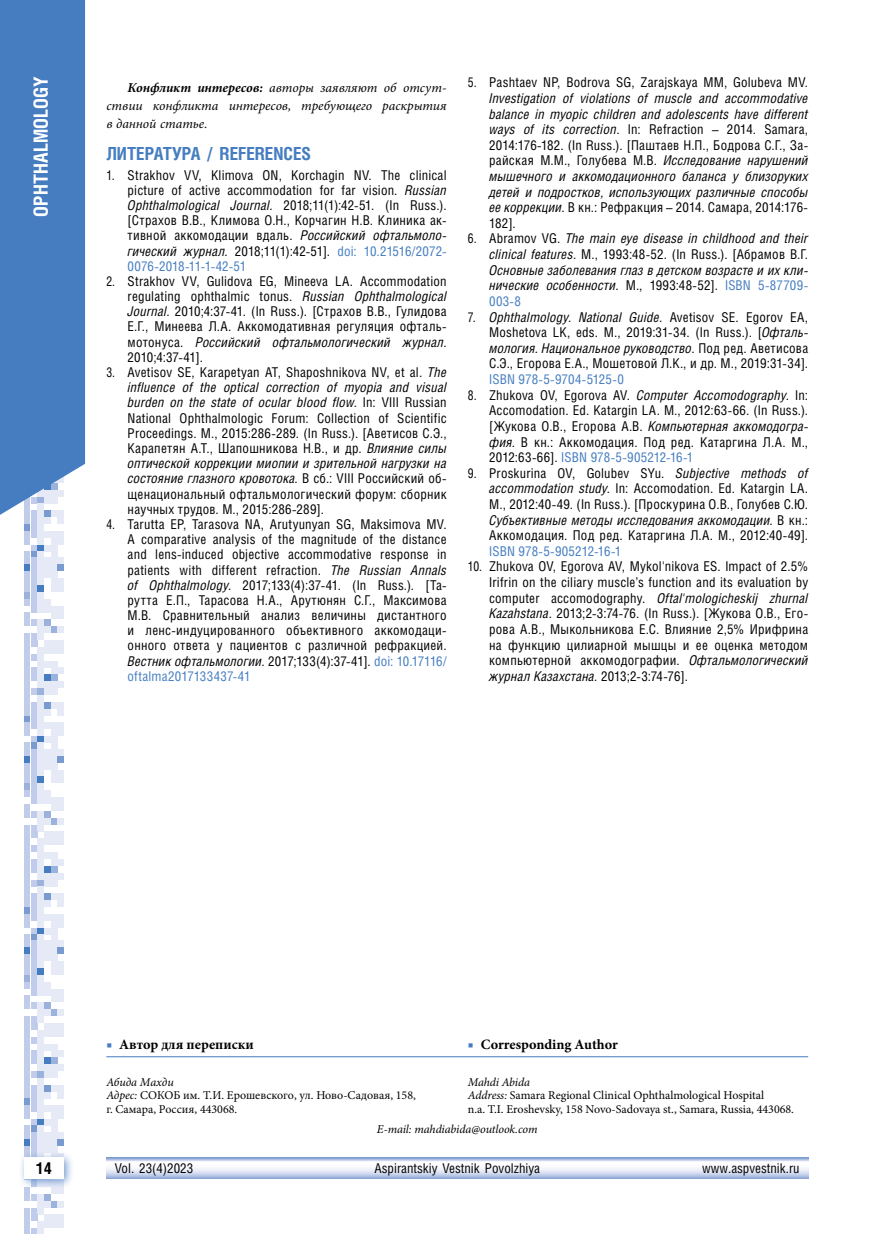
<style>
.page{position:relative;width:872px;height:1234px;background:#fff}
.page>*{position:absolute;margin:0;border:0;box-sizing:border-box;transform-origin:0 0}
.t1{font:700 19.5px "Helios Cond C";color:#fff}
.t2{font:700 18px "Helios Cond C";color:#457dc0}
.t3{font:700 16.5px "Helios Cond C";color:#000}
.t4{font:700 14.25px "Minion Pro";color:#000}
.t5{font:13.5px/15.1px "Helios Cond C";letter-spacing:.015em;color:#000;text-align:justify;scale:.9 1}
.t6{font:italic 13.5px/15.6px "Helios Cond C";letter-spacing:.01em;color:#000;text-align:justify}
.t7{font:italic 13.5px/18.1px "Minion Pro";color:#000;text-align:justify}
.t8{font:13.5px "Helios Cond C";letter-spacing:.015em;color:#000}
.t9{font:13.5px "Helios Cond C";letter-spacing:.01em;color:#457dc0}
.t10{font:12px/13.5px "Minion Pro";color:#000}
.t11{font:italic 12px "Minion Pro";letter-spacing:-.01em;color:#000}
.s1{font-weight:700}
.s2{font-style:italic}
.s3{color:#457dc0}
.s4{font-style:normal}
.s5{font-style:normal;color:#457dc0}
.s6{font-weight:400;color:#457dc0}
</style>
<div class="page">
<svg style="left:24px;top:514px;width:40px;height:50px"></svg>
<div style="left:24px;top:564px;width:6px;height:7px;background:#457dc0"></div>
<div style="left:31px;top:564px;width:6px;height:7px;background:#c0cce9"></div>
<div style="left:38px;top:564px;width:6px;height:7px;background:#e6eaf6"></div>
<div style="left:44px;top:564px;width:6px;height:7px;background:#e6eaf6"></div>
<div style="left:51px;top:564px;width:6px;height:7px;background:#e6eaf6"></div>
<div style="left:58px;top:564px;width:6px;height:7px;background:#799bd0"></div>
<svg style="left:24px;top:571px;width:40px;height:144px"></svg>
<div style="left:24px;top:715px;width:6px;height:7px;background:#799bd0"></div>
<div style="left:31px;top:715px;width:6px;height:7px;background:#c0cce9"></div>
<div style="left:38px;top:715px;width:6px;height:7px;background:#e6eaf6"></div>
<svg style="left:24px;top:722px;width:40px;height:47px"></svg>
<div style="left:24px;top:769px;width:6px;height:7px;background:#c0cce9"></div>
<div style="left:31px;top:769px;width:6px;height:7px;background:#c0cce9"></div>
<div style="left:38px;top:769px;width:6px;height:7px;background:#e6eaf6"></div>
<div style="left:51px;top:769px;width:6px;height:7px;background:#e6eaf6"></div>
<div style="left:58px;top:769px;width:6px;height:7px;background:#e6eaf6"></div>
<svg style="left:24px;top:776px;width:40px;height:253px"></svg>
<div style="left:24px;top:1029px;width:6px;height:7px;background:#c0cce9"></div>
<div style="left:38px;top:1029px;width:6px;height:7px;background:#e6eaf6"></div>
<div style="left:44px;top:1029px;width:6px;height:7px;background:#e6eaf6"></div>
<div style="left:51px;top:1029px;width:6px;height:7px;background:#e6eaf6"></div>
<div style="left:58px;top:1029px;width:6px;height:7px;background:#e6eaf6"></div>
<svg style="left:24px;top:1036px;width:40px;height:41px"></svg>
<div style="left:24px;top:1077px;width:6px;height:7px;background:#c0cce9"></div>
<div style="left:38px;top:1077px;width:6px;height:7px;background:#e6eaf6"></div>
<svg style="left:24px;top:1084px;width:40px;height:54px"></svg>
<div style="left:24px;top:1138px;width:6px;height:7px;background:#457dc0"></div>
<div style="left:31px;top:1138px;width:6px;height:7px;background:#c0cce9"></div>
<div style="left:38px;top:1138px;width:6px;height:7px;background:#e6eaf6"></div>
<div style="left:44px;top:1138px;width:6px;height:7px;background:#e6eaf6"></div>
<div style="left:51px;top:1138px;width:6px;height:7px;background:#e6eaf6"></div>
<div style="left:58px;top:1138px;width:6px;height:7px;background:#799bd0"></div>
<svg style="left:24px;top:1145px;width:40px;height:6px"></svg>
<div style="left:24px;top:1186px;width:6px;height:7px;background:#c0cce9"></div>
<div style="left:51px;top:1186px;width:6px;height:7px;background:#e6eaf6"></div>
<div style="left:58px;top:1186px;width:6px;height:7px;background:#e6eaf6"></div>
<svg style="left:24px;top:1193px;width:40px;height:40px"></svg>
<div style="left:18px;top:1151px;width:56px;height:37px;background:#457dc0;opacity:.75"></div>
<div style="left:24px;top:1157px;width:40px;height:21px;background:#fff"></div>
<svg style="left:106px;top:1157px;width:702px;height:21px"></svg>
<div style="left:0;top:0;width:85px;height:514px;background:#457dc0"></div>
<hr style="left:106px;top:1056px;width:702px;height:1px;background:#457dc0">
<h1 class="t1" style="left:29px;top:216px;width:140px;rotate:-90deg">Ophthalmology</h1>
<p class="t7" style="left:106px;top:78px;width:342px;text-indent:21px"><span class="s1">Конфликт интересов:</span> авторы заявляют об отсут&shy;ствии конфликта интересов, требующего раскрытия в данной статье.</p>
<h2 class="t2" style="left:106px;top:143px;width:206px">ЛИТЕРАТУРА / REFERENCES</h2>
<p class="t5" style="left:128px;top:167px;width:356px;text-indent:-21px">1. Strakhov VV, Klimova ON, Korchagin NV. The clinical picture of active accommodation for far vision. <span class="s2">Russian Ophthalmological Journal.</span> 2018;11(1):42-51. (In Russ.). [Страхов В.В., Климова О.Н., Корчагин Н.В. Клиника ак&shy;тивной аккомодации вдаль. <span class="s2">Российский офтальмоло&shy;гический журнал.</span> 2018;11(1):42-51]. <span class="s3">doi: 10.21516/2072- 0076-2018-11-1-42-51</span></p>
<p class="t5" style="left:128px;top:273px;width:356px;text-indent:-21px">2. Strakhov VV, Gulidova EG, Mineeva LA. Accommodation regulating ophthalmic tonus. <span class="s2">Russian Ophthalmological Journal.</span> 2010;4:37-41. (In Russ.). [Страхов В.В., Гулидова Е.Г., Минеева Л.А. Аккомодативная регуляция офталь&shy;мотонуса. <span class="s2">Российский офтальмологический журнал.<br></span>2010;4:37-41].</p>
<p class="t5" style="left:128px;top:364px;width:356px;text-indent:-21px">3. Avetisov SE, Karapetyan AT, Shaposhnikova NV, et al. <span class="s2">The influence of the optical correction of myopia and visual burden on the state of ocular blood flow.</span> In: VIII Russian National Ophthalmologic Forum: Collection of Scientific Proceedings. M., 2015:286-289. (In Russ.). [Аветисов С.Э., Карапетян А.Т., Шапошникова Н.В., и др. <span class="s2">Влияние силы оптической коррекции миопии и зрительной нагрузки на состояние глазного кровотока.</span> В сб.: VIII Российский об&shy;щенациональный офтальмологический форум: сборник научных трудов. М., 2015:286-289].</p>
<p class="t5" style="left:128px;top:516px;width:356px;text-indent:-21px">4. Tarutta EP, Tarasova NA, Аrutyunyan SG, Maksimova MV.<br>А comparative analysis of the magnitude of the distance and lens-induced objective accommodative response in patients with different refraction. <span class="s2">The Russian Annals of Ophthalmology.</span> 2017;133(4):37-41. (In Russ.). [Та&shy;рутта Е.П., Тарасова Н.А., Арутюнян С.Г., Максимова М.В. Сравнительный анализ величины дистантного и ленс-индуцированного объективного аккомодаци&shy;онного ответа у пациентов с различной рефракцией.<br><span class="s2">Вестник офтальмологии.</span> 2017;133(4):37-41]. <span class="s3">doi: 10.17116/ oftalma2017133437-41</span></p>
<p class="t5" style="left:468px;top:75px;width:379px">5. Pashtaev NP, Bodrova SG, Zarajskaya MM, Golubeva MV.</p>
<p class="t6" style="left:489px;top:90px;width:320px">Investigation of violations of muscle and accommodative balance in myopic children and adolescents have different ways of its correction<span class="s4">. In: Refraction – 2014. Samara, 2014:176-182. (In Russ.). [Паштаев Н.П., Бодрова С.Г., За&shy;райская М.М., Голубева М.В.</span> Исследование нарушений мышечного и аккомодационного баланса у близоруких детей и подростков, использующих различные способы ее коррекции. <span class="s4">В кн.: Рефракция – 2014. Самара, 2014:176- 182].</span></p>
<p class="t6" style="left:489px;top:230px;width:320px;text-indent:-21px"><span class="s4">6. Abramov VG.</span> The main eye disease in childhood and their clinical features. <span class="s4">M., 1993:48-52. (In Russ.). [Абрамов В.Г.<br></span>Основные заболевания глаз в детском возрасте и их кли&shy;нические особенности<span class="s4">. М., 1993:48-52].</span> <span class="s5">ISBN 5-87709- 003-8</span></p>
<p class="t5" style="left:489px;top:308px;width:356px;line-height:15.6px;text-indent:-21px">7. <span class="s2">Ophthalmology. National Guide.</span> Avetisov SE. Egorov EA, Moshetova LK, eds. M., 2019:31-34. (In Russ.). [<span class="s2">Офталь&shy;мология. Национальное руководство</span>. Под ред. Аветисова С.Э., Егорова Е.А., Мошетовой Л.К., и др. М., 2019:31-34].</p>
<p class="t9" style="left:489px;top:371px;width:136px">ISBN 978-5-9704-5125-0</p>
<p class="t5" style="left:489px;top:387px;width:356px;line-height:15.6px;text-indent:-21px">8. Zhukova OV, Egorova AV. <span class="s2">Computer Accomodography.</span> In:<br>Accomodation. Ed. Katargin LA. M., 2012:63-66. (In Russ.). [Жукова О.В., Егорова А.В. <span class="s2">Компьютерная аккомодогра&shy;фия.</span> В кн.: Аккомодация. Под ред. Катаргина Л.А. М., 2012:63-66]. <span class="s3">ISBN 978-5-905212-16-1</span></p>
<p class="t5" style="left:489px;top:465px;width:356px;line-height:15.6px;text-indent:-21px">9. Proskurina OV, Golubev SYu. <span class="s2">Subjective methods of accommodation study.</span> In: Accomodation. Ed. Katargin LA.<br>M., 2012:40-49. (In Russ.). [Проскурина О.В., Голубев С.Ю.<br><span class="s2">Субъективные методы исследования аккомодации.</span> В кн.:<br>Аккомодация. Под ред. Катаргина Л.А. М., 2012:40-49].</p>
<p class="t9" style="left:489px;top:543px;width:134px">ISBN 978-5-905212-16-1</p>
<p class="t5" style="left:489px;top:558px;width:356px;line-height:15.6px;text-indent:-21px">10. Zhukova OV, Egorova AV, Mykol'nikova ES. Impact of 2.5% Irifrin on the ciliary muscle’s function and its evaluation by computer accomodography. <span class="s2">Oftal'mologicheskij zhurnal Kazahstana.</span> 2013;2-3:74-76. (In Russ.). [Жукова О.В., Его&shy;рова А.В., Мыкольникова Е.С. Влияние 2,5% Ирифрина на функцию цилиарной мышцы и ее оценка методом компьютерной аккомодографии. <span class="s2">Офтальмологический журнал Казахстана.</span> 2013;2-3:74-76].</p>
<p class="t4" style="left:106px;top:1033px;width:149px"><span class="s6">■</span> Автор для переписки</p>
<p class="t4" style="left:468px;top:1033px;width:151px"><span class="s3">■</span> Corresponding Author</p>
<p class="t10" style="left:106px;top:1074px;width:311px"><span class="s2">Абида Махди<br>Адрес:</span> СОКОБ им. Т.И. Ерошевского, ул. Ново-Садовая, 158, г. Самара, Россия, 443068.</p>
<p class="t10" style="left:468px;top:1074px;width:328px"><span class="s2">Mahdi Abida<br>Address:</span> Samara Regional Clinical Ophthalmological Hospital<br>n.a. T.I. Eroshevsky, 158 Novo-Sadovaya st., Samara, Russia, 443068.</p>
<p class="t11" style="left:377px;top:1120px;width:162px">E-mail: mahdiabida@outlook.com</p>
<p class="t3" style="left:36px;top:1158px;width:17px">14</p>
<p class="t8" style="left:115px;top:1159px;width:80px">Vol. 23(4)2023</p>
<p class="t8" style="left:374px;top:1159px;width:167px">Aspirantskiy Vestnik Povolzhiya</p>
<p class="t8" style="left:702px;top:1159px;width:99px">www.aspvestnik.ru</p>
</div>
